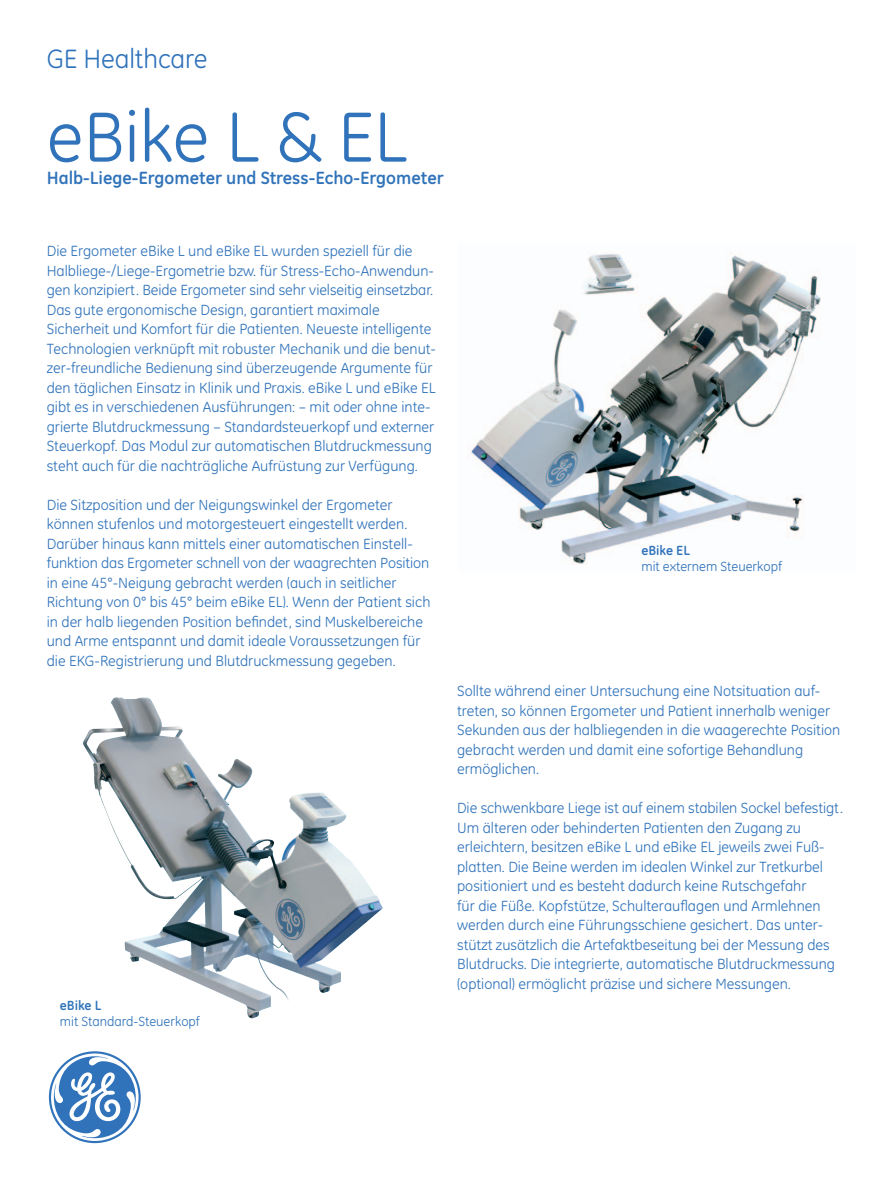
<style>
.page{position:relative;width:893px;height:1191px;background:#fff}
.page>*{position:absolute;margin:0;border:0;box-sizing:border-box;transform-origin:0 0}
.t1{font:72px "GE Inspira";color:#3073ba}
.t2{font:27px "GE Inspira";letter-spacing:-.005em;color:#3073ba}
.t3{font:700 18px "GE Inspira";color:#3073ba}
.t4{font:15px/19.5px "GE Inspira";color:#3073ba}
.t5{font:13.5px "GE Inspira";color:#3073ba}
.t6{font:700 13.5px "GE Inspira";color:#3073ba}
</style>
<div class="page">
<svg style="left:49px;top:1051px;width:92px;height:92px"></svg>
<img style="left:83px;top:698px;width:300px;height:320px">
<img style="left:471px;top:252px;width:350px;height:313px">
<h2 class="t2" style="left:47px;top:43px;width:162px">GE Healthcare</h2>
<h1 class="t1" style="left:47px;top:95px;width:362px">eBike L &amp; EL</h1>
<p class="t3" style="left:47px;top:166px;width:398px">Halb-Liege-Ergometer und Stress-Echo-Ergometer</p>
<p class="t4" style="left:47px;top:241px;width:391px">Die Ergometer eBike L und eBike EL wurden speziell für die Halbliege-/Liege-Ergometrie bzw. für Stress-Echo-Anwendun&shy;gen konzipiert. Beide Ergometer sind sehr vielseitig einsetzbar.<br>Das gute ergonomische Design, garantiert maximale Sicherheit und Komfort für die Patienten. Neueste intelligente Technologien verknüpft mit robuster Mechanik und die benut&shy;zer-freundliche Bedienung sind überzeugende Argumente für den täglichen Einsatz in Klinik und Praxis. eBike L und eBike EL gibt es in verschiedenen Ausführungen: – mit oder ohne inte&shy;grierte Blutdruckmessung – Standardsteuerkopf und externer Steuerkopf. Das Modul zur automatischen Blutdruckmessung steht auch für die nachträgliche Aufrüstung zur Verfügung.</p>
<p class="t4" style="left:47px;top:495px;width:385px">Die Sitzposition und der Neigungswinkel der Ergometer können stufenlos und motorgesteuert eingestellt werden.<br>Darüber hinaus kann mittels einer automatischen Einstell&shy;funktion das Ergometer schnell von der waagrechten Position in eine 45°-Neigung gebracht werden (auch in seitlicher Richtung von 0° bis 45° beim eBike EL). Wenn der Patient sich in der halb liegenden Position befindet, sind Muskelbereiche und Arme entspannt und damit ideale Voraussetzungen für die EKG-Registrierung und Blutdruckmessung gegeben.</p>
<p class="t6" style="left:60px;top:996px;width:43px">eBike L</p>
<p class="t5" style="left:60px;top:1014px;width:142px">mit Standard-Steuerkopf</p>
<p class="t6" style="left:641px;top:541px;width:50px">eBike EL</p>
<p class="t5" style="left:641px;top:559px;width:142px">mit externem Steuerkopf</p>
<p class="t4" style="left:457px;top:681px;width:385px">Sollte während einer Untersuchung eine Notsituation auf&shy;treten, so können Ergometer und Patient innerhalb weniger Sekunden aus der halbliegenden in die waagerechte Position gebracht werden und damit eine sofortige Behandlung ermöglichen.</p>
<p class="t4" style="left:457px;top:798px;width:387px">Die schwenkbare Liege ist auf einem stabilen Sockel befestigt.<br>Um älteren oder behinderten Patienten den Zugang zu erleichtern, besitzen eBike L und eBike EL jeweils zwei Fuß&shy;platten. Die Beine werden im idealen Winkel zur Tretkurbel positioniert und es besteht dadurch keine Rutschgefahr<br>für die Füße. Kopfstütze, Schulterauflagen und Armlehnen werden durch eine Führungsschiene gesichert. Das unter&shy;stützt zusätzlich die Artefaktbeseitung bei der Messung des Blutdrucks. Die integrierte, automatische Blutdruckmessung (optional) ermöglicht präzise und sichere Messungen.</p>
</div>
